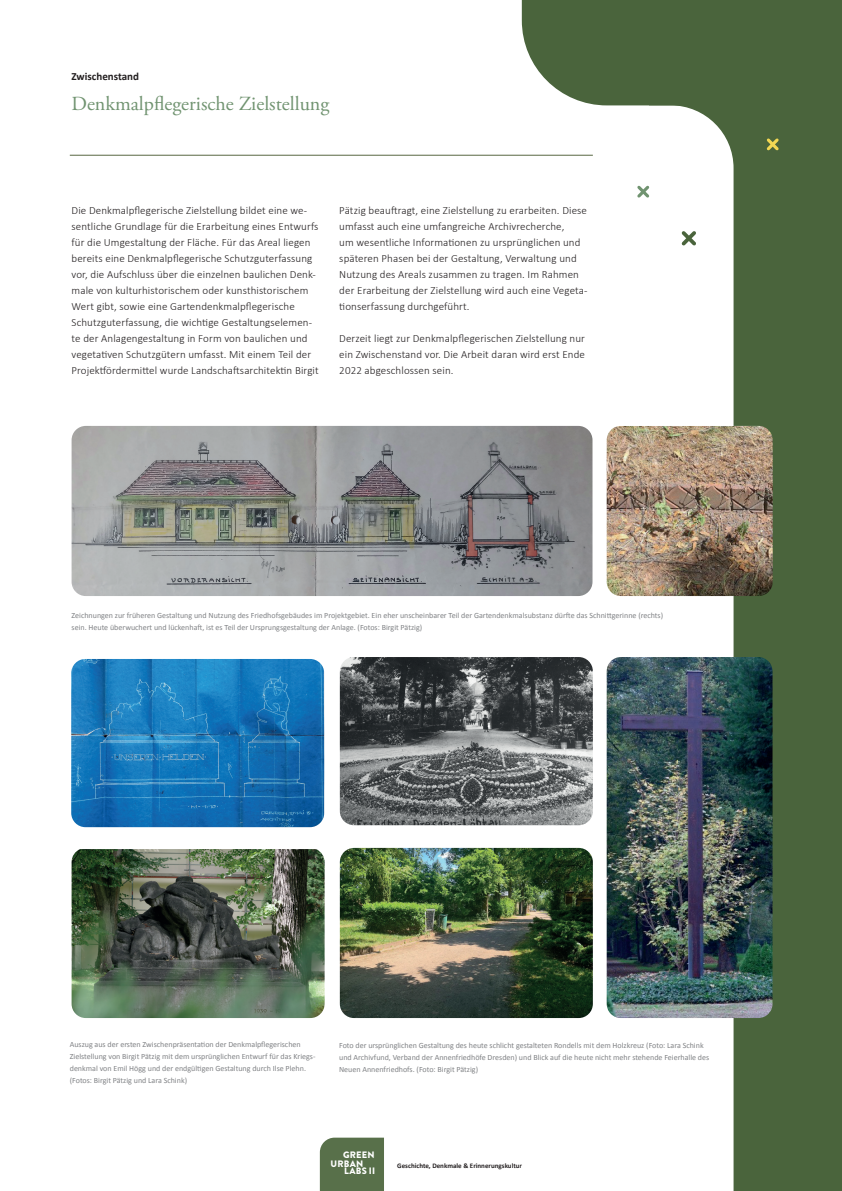
<style>
.page{position:relative;width:842px;height:1191px;background:#fff}
.page>*{position:absolute;margin:0;border:0;box-sizing:border-box;transform-origin:0 0}
.t1{font:20px "Adobe Garamond Pro";color:#709370}
.t2{font:300 11px/16px "Calibri";letter-spacing:.01em;color:#231f20}
.t3{font:700 11px "Calibri";color:#231f20}
.t4{font:900 9.3px/8.3px "Brandon Grotesque";letter-spacing:.02em;color:#fff}
.t5{font:8px/12px "Calibri";color:#808285}
.t6{font:700 7px "Calibri";color:#231f20}
</style>
<div class="page">
<div style="left:649px;top:0;width:193px;height:1191px;background:#4a643c"></div>
<div style="left:608px;top:105px;width:125px;height:1086px;background:#fff"></div>
<svg style="left:522px;top:0;width:127px;height:105px;background:#5e7552"></svg>
<div style="left:320px;top:1137px;width:64px;height:54px;background:#58704a"></div>
<img style="left:72px;top:849px;width:253px;height:169px">
<img style="left:72px;top:426px;width:520px;height:170px">
<img style="left:607px;top:657px;width:165px;height:361px">
<img style="left:71px;top:659px;width:253px;height:168px">
<img style="left:340px;top:657px;width:253px;height:168px">
<img style="left:340px;top:848px;width:253px;height:170px">
<img style="left:607px;top:426px;width:166px;height:170px">
<hr style="left:70px;top:155px;width:523px;height:1px;background:#576741">
<svg style="left:766px;top:138px;width:13px;height:13px"></svg>
<svg style="left:678px;top:228px;width:21px;height:21px"></svg>
<svg style="left:634px;top:183px;width:18px;height:17px"></svg>
<p class="t3" style="left:72px;top:69px;width:69px">Zwischenstand</p>
<h1 class="t1" style="left:72px;top:91px;width:259px">Denkmalpflegerische Zielstellung</h1>
<p class="t2" style="left:72px;top:202px;width:249px">Die Denkmalpflegerische Zielstellung bildet eine we&shy;sentliche Grundlage für die Erarbeitung eines Entwurfs für die Umgestaltung der Fläche. Für das Areal liegen bereits eine Denkmalpflegerische Schutzguterfassung vor, die Aufschluss über die einzelnen baulichen Denk&shy;male von kulturhistorischem oder kunsthistorischem Wert gibt, sowie eine Gartendenkmalpflegerische Schutzguterfassung, die wichtige Gestaltungselemen&shy;te der Anlagengestaltung in Form von baulichen und vegetativen Schutzgütern umfasst. Mit einem Teil der Projektfördermittel wurde Landschaftsarchitektin Birgit</p>
<p class="t2" style="left:339px;top:202px;width:250px">Pätzig beauftragt, eine Zielstellung zu erarbeiten. Diese umfasst auch eine umfangreiche Archivrecherche,<br>um wesentliche Informationen zu ursprünglichen und späteren Phasen bei der Gestaltung, Verwaltung und Nutzung des Areals zusammen zu tragen. Im Rahmen der Erarbeitung der Zielstellung wird auch eine Vegeta&shy;tionserfassung durchgeführt.</p>
<p class="t2" style="left:339px;top:330px;width:247px;text-align:justify">Derzeit liegt zur Denkmalpflegerischen Zielstellung nur ein Zwischenstand vor. Die Arbeit daran wird erst Ende 2022 abgeschlossen sein.</p>
<p class="t5" style="left:72px;top:609px;width:593px">Zeichnungen zur früheren Gestaltung und Nutzung des Friedhofsgebäudes im Projektgebiet. Ein eher unscheinbarer Teil der Gartendenkmalsubstanz dürfte das Schnittgerinne (rechts) sein. Heute überwuchert und lückenhaft, ist es Teil der Ursprungsgestaltung der Anlage. (Fotos: Birgit Pätzig)</p>
<p class="t5" style="left:70px;top:1038px;width:247px">Auszug aus der ersten Zwischenpräsentation der Denkmalpflegerischen Zielstellung von Birgit Pätzig mit dem ursprünglichen Entwurf für das Kriegs&shy;denkmal von Emil Högg und der endgültigen Gestaltung durch Ilse Plehn. (Fotos: Birgit Pätzig und Lara Schink)</p>
<p class="t5" style="left:339px;top:1038px;width:372px">Foto der ursprünglichen Gestaltung des heute schlicht gestalteten Rondells mit dem Holzkreuz (Foto: Lara Schink und Archivfund, Verband der Annenfriedhöfe Dresden) und Blick auf die heute nicht mehr stehende Feierhalle des<br>Neuen Annenfriedhofs. (Foto: Birgit Pätzig)</p>
<p class="t4" style="left:331px;top:1151px;width:46px;text-indent:13px">GREEN<br>URBAN</p>
<p class="t4" style="left:344px;top:1167px;width:33px">LABS II</p>
<p class="t6" style="left:397px;top:1161px;width:126px">Geschichte, Denkmale &amp; Erinnerungskultur</p>
</div>
